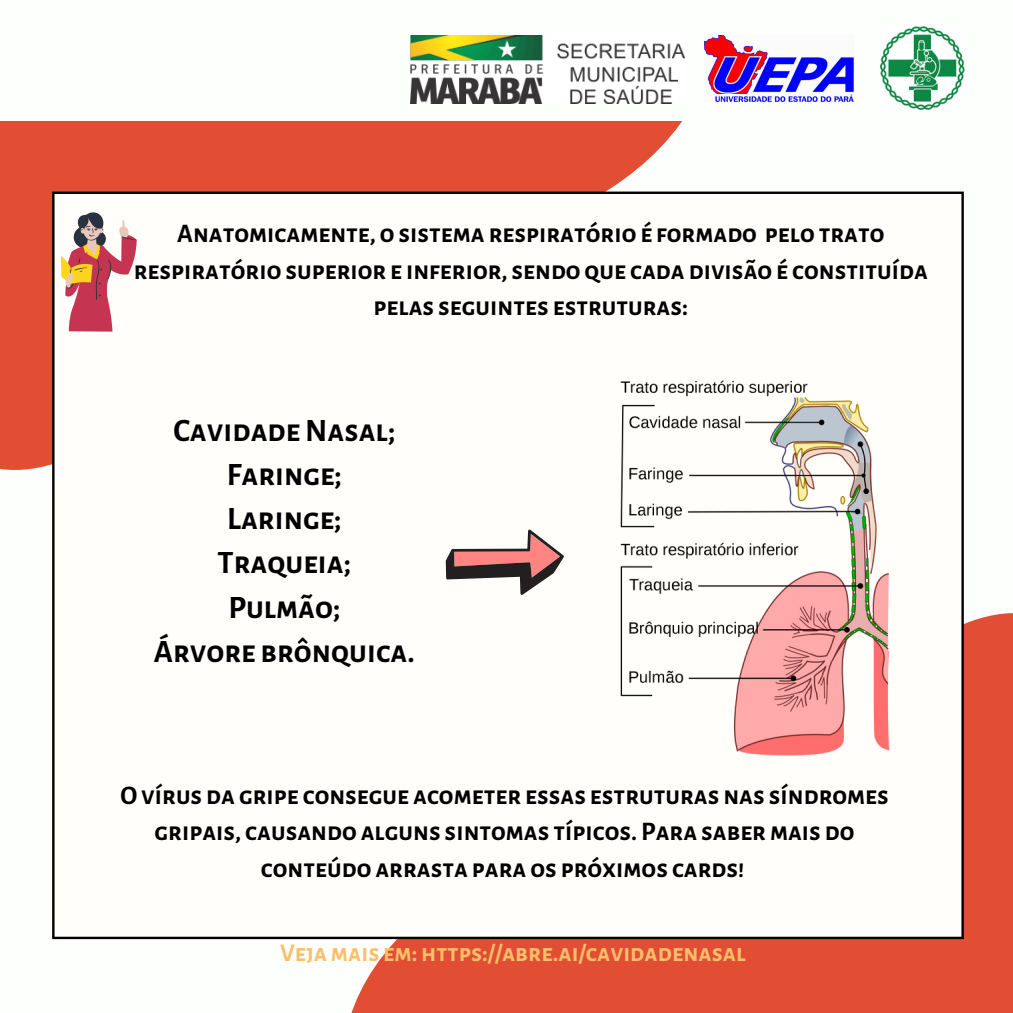
<style>
.page{position:relative;width:1013px;height:1013px;background:#fff}
.page>*{position:absolute;margin:0;border:0;box-sizing:border-box;transform-origin:0 0}
.t1{font:700 32px "Alegreya Sans SC";color:#000}
.t2{font:700 26.25px/36.5px "Alegreya Sans SC";color:#000;text-align:center}
.t3{font:700 25px "Alegreya Sans SC";color:#fabf6b}
</style>
<div class="page">
<div style="left:0;top:121px;width:682px;height:349px;background:#e24e34"></div>
<svg style="left:188px;top:413px;width:824px;height:599px;fill:#e24e34"></svg>
<div style="left:53px;top:193px;width:909px;height:744px;background:#fffefa"></div>
<hr style="left:52px;top:194px;width:3px;height:742px;background:#000">
<hr style="left:961px;top:194px;width:2px;height:742px;background:#000">
<hr style="left:55px;top:936px;width:906px;height:3px;background:#000">
<hr style="left:55px;top:191px;width:906px;height:3px;background:#000">
<svg style="left:446px;top:529px;width:118px;height:66px"></svg>
<img style="left:620px;top:380px;width:270px;height:376px">
<svg style="left:61px;top:212px;width:76px;height:119px"></svg>
<img style="left:704px;top:35px;width:150px;height:67px">
<img style="left:880px;top:26px;width:84px;height:84px">
<img style="left:411px;top:35px;width:274px;height:69px">
<p class="t2" style="left:134px;top:216px;width:795px">Anatomicamente, o sistema respiratório é formado pelo trato respiratório superior e inferior, sendo que cada divisão é constituída pelas seguintes estruturas:</p>
<p class="t1" style="left:173px;top:415px;width:223px">CavidadeNasal;</p>
<p class="t1" style="left:227px;top:459px;width:117px">Faringe;</p>
<p class="t1" style="left:227px;top:504px;width:116px">Laringe;</p>
<p class="t1" style="left:218px;top:548px;width:135px">Traqueia;</p>
<p class="t1" style="left:228px;top:592px;width:114px">Pulmão;</p>
<p class="t1" style="left:154px;top:636px;width:262px">Árvore brônquica.</p>
<p class="t2" style="left:120px;top:777px;width:769px">Ovírus da gripe consegue acometer essas estruturas nas síndromes gripais, causando alguns sintomas típicos. Para sabermais do conteúdo arrasta para os próximos cards!</p>
<p class="t3" style="left:280px;top:941px;width:467px">Vejamais em:https://abre.ai/cavidadenasal</p>
</div>
